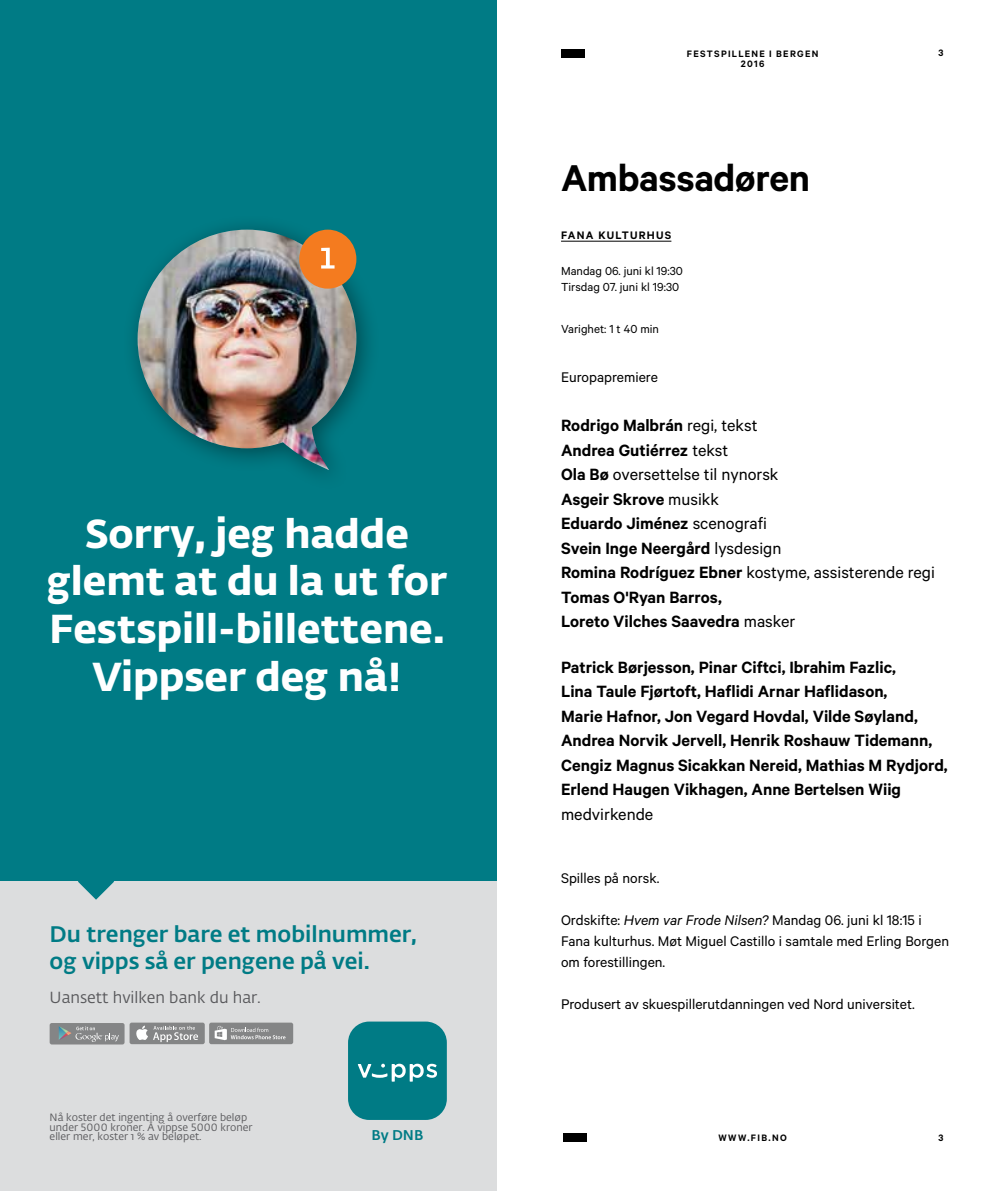
<style>
.page{position:relative;width:993px;height:1191px;background:#fff}
.page>*{position:absolute;margin:0;border:0;box-sizing:border-box;transform-origin:0 0}
.t1{font:600 42px "Calibre";letter-spacing:-.01em;color:#000}
.t2{font:700 39.9px/47.9px "Fedra Sans Alt Pro";color:#fff;text-align:center}
.t3{font:500 22.22px/26.8px "Fedra Sans Alt Pro";color:#007b85}
.t4{font:600 18.38px/24.5px "Calibre";color:#000}
.t5{font:18.38px "Calibre";color:#000}
.t6{font:15.92px "Fedra Sans Alt Pro";color:#58585b}
.t7{font:15.75px/21px "Calibre";color:#000}
.t8{font:500 14px "Fedra Sans Alt Pro";color:#007b85}
.t9{font:13.12px/15.8px "Calibre";color:#000}
.t10{font:600 12.25px "Calibre";letter-spacing:.1em;color:#000}
.t11{font:10.5px/9.8px "Fedra Sans Alt Pro";color:#58585b}
.t12{font:600 10.5px/10.5px "Calibre";letter-spacing:.125em;color:#000;text-align:center}
.s1{font-weight:400}
.s2{font-style:italic}
</style>
<div class="page">
<div style="left:563px;top:1133px;width:23px;height:8px;background:#000"></div>
<div style="left:561px;top:50px;width:23px;height:8px;background:#000"></div>
<hr style="left:561px;top:241px;width:110px;height:1px;background:#000">
<div style="left:0;top:0;width:496px;height:881px;background:#007b85"></div>
<img style="left:137px;top:230px;width:219px;height:240px">
<div style="left:299px;top:230px;width:57px;height:59px;background:#f47b1f;border-radius:50%"></div>
<svg style="left:321px;top:248px;width:13px;height:20px"></svg>
<div style="left:0;top:881px;width:496px;height:310px;background:#dcddde"></div>
<svg style="left:348px;top:1021px;width:98px;height:99px;background:#16868f"></svg>
<div style="left:50px;top:1023px;width:74px;height:21px;background:#848586;border-radius:2px"></div>
<svg style="left:59px;top:1026px;width:60px;height:16px"></svg>
<div style="left:129px;top:1022px;width:76px;height:22px;background:#848586;border-radius:2px"></div>
<svg style="left:136px;top:1025px;width:62px;height:17px"></svg>
<div style="left:209px;top:1022px;width:84px;height:22px;background:#848586;border-radius:2px"></div>
<svg style="left:214px;top:1026px;width:71px;height:14px"></svg>
<svg style="left:78px;top:881px;width:36px;height:18px"></svg>
<h2 class="t2" style="left:47px;top:506px;width:402px">Sorry, jeg hadde glemt at du la ut for<br>Festspill-billettene.<br>Vippser deg nå!</h2>
<p class="t3" style="left:50px;top:919px;width:368px">Du trenger bare et mobilnummer, og vipps så er pengene på vei.</p>
<p class="t6" style="left:50px;top:986px;width:212px">Uansett hvilken bank du har.</p>
<p class="t11" style="left:50px;top:1112px;width:204px">Nå koster det ingenting å overføre beløp under 5000 kroner. Å vippse 5000 kroner eller mer, koster 1 % av beløpet.</p>
<p class="t12" style="left:50px;top:1132px;width:7px">2</p>
<p class="t8" style="left:371px;top:1124px;width:53px">By DNB</p>
<p class="t12" style="left:686px;top:48px;width:133px">FESTSPILLENE I BERGEN<br>2016</p>
<p class="t12" style="left:938px;top:48px;width:6px">3</p>
<h1 class="t1" style="left:561px;top:153px;width:250px">Ambassadøren</h1>
<p class="t10" style="left:561px;top:227px;width:112px">FANA KULTURHUS</p>
<p class="t9" style="left:561px;top:263px;width:123px">Mandag 06. juni kl 19:30<br>Tirsdag 07. juni kl 19:30</p>
<p class="t9" style="left:561px;top:321px;width:99px">Varighet: 1 t 40 min</p>
<p class="t7" style="left:561px;top:366px;width:98px">Europapremiere</p>
<p class="t4" style="left:561px;top:412px;width:375px">Rodrigo Malbrán <span class="s1">regi, tekst<br></span>Andrea Gutiérrez <span class="s1">tekst<br></span>Ola Bø <span class="s1">oversettelse til nynorsk<br></span>Asgeir Skrove <span class="s1">musikk<br></span>Eduardo Jiménez <span class="s1">scenografi<br></span>Svein Inge Neergård <span class="s1">lysdesign<br></span>Romina Rodríguez Ebner <span class="s1">kostyme, assisterende regi<br></span>Tomas O'Ryan Barros,<br>Loreto Vilches Saavedra <span class="s1">masker</span></p>
<p class="t4" style="left:561px;top:654px;width:388px">Patrick Børjesson, Pinar Ciftci, Ibrahim Fazlic,<br>Lina Taule Fjørtoft, Haflidi Arnar Haflidason,<br>Marie Hafnor, Jon Vegard Hovdal, Vilde Søyland, Andrea Norvik Jervell, Henrik Roshauw Tidemann, Cengiz Magnus Sicakkan Nereid, Mathias M Rydjord, Erlend Haugen Vikhagen, Anne Bertelsen Wiig</p>
<p class="t5" style="left:561px;top:803px;width:94px">medvirkende</p>
<p class="t7" style="left:561px;top:867px;width:100px">Spilles på norsk.</p>
<p class="t7" style="left:561px;top:909px;width:389px">Ordskifte: <span class="s2">Hvem var Frode Nilsen?</span> Mandag 06. juni kl 18:15 i<br>Fana kulturhus. Møt Miguel Castillo i samtale med Erling Borgen om forestillingen.</p>
<p class="t7" style="left:561px;top:993px;width:355px">Produsert av skuespillerutdanningen ved Nord universitet.</p>
<p class="t12" style="left:718px;top:1132px;width:70px">WWW.FIB.NO</p>
<p class="t12" style="left:938px;top:1132px;width:6px">3</p>
</div>
